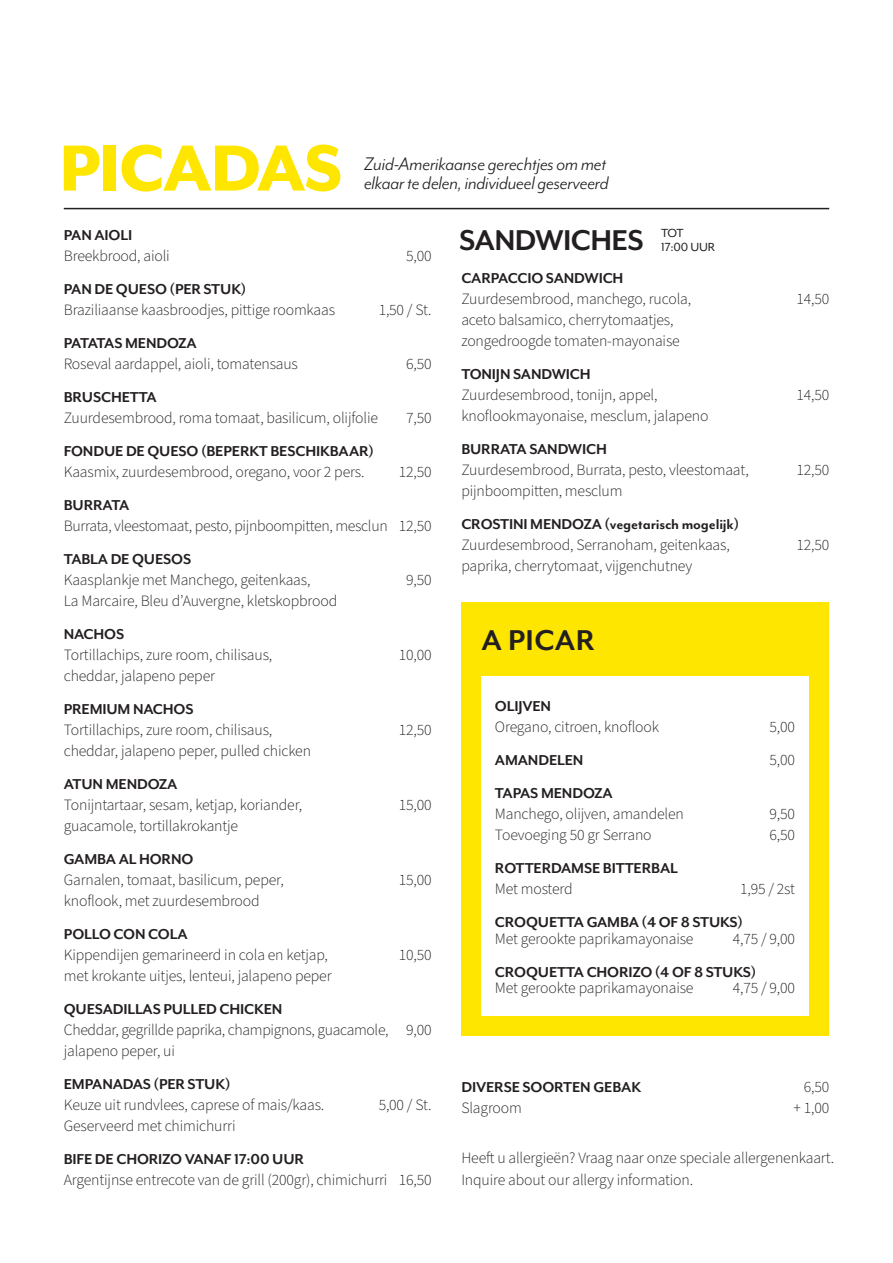
<style>
.page{position:relative;width:893px;height:1263px;background:#fff}
.page>*{position:absolute;margin:0;border:0;box-sizing:border-box;transform-origin:0 0}
.t1{font:800 75px "Mr Eaves Mod OT";letter-spacing:-.025em;color:#ffe601}
.t2{font:700 33px "Mr Eaves Mod OT";letter-spacing:-.02em;color:#231f20}
.t3{font:italic 21px/18.8px "Mr Eaves Mod OT";letter-spacing:-.01em;color:#231f20}
.t4{font:700 16.5px "Mr Eaves Mod OT";letter-spacing:-.01em;color:#231f20}
.t5{font:700 16.5px "Mr Eaves Mod OT";letter-spacing:-.03em;color:#231f20}
.t6{font:300 15.75px/21px "Source Sans Pro";letter-spacing:-.01em;color:#231f20}
.t7{font:13.5px/14.2px "Mr Eaves Mod OT";letter-spacing:-.01em;color:#231f20}
</style>
<div class="page">
<hr style="left:64px;top:208px;width:765px;height:1px;background:#231f20">
<div style="left:461px;top:602px;width:368px;height:433px;background:#ffe601"></div>
<div style="left:481px;top:676px;width:328px;height:339px;background:#fff"></div>
<h1 class="t1" style="left:59px;top:125px;width:285px">PICADAS</h1>
<h3 class="t3" style="left:364px;top:154px;width:246px">Zuid-Amerikaanse gerechtjes om met elkaar te delen, individueel geserveerd</h3>
<h2 class="t2" style="left:459px;top:221px;width:186px">SANDWICHES</h2>
<p class="t7" style="left:661px;top:226px;width:55px">TOT<br>17:00 UUR</p>
<p class="t4" style="left:64px;top:225px;width:70px">PAN AIOLI</p>
<p class="t6" style="left:64px;top:245px;width:108px">Breekbrood, aioli</p>
<p class="t6" style="left:406px;top:245px;width:27px">5,00</p>
<p class="t4" style="left:64px;top:279px;width:184px">PAN DE QUESO (PER STUK)</p>
<p class="t6" style="left:64px;top:299px;width:273px">Braziliaanse kaasbroodjes, pittige roomkaas</p>
<p class="t6" style="left:379px;top:299px;width:54px">1,50 / St.</p>
<p class="t5" style="left:64px;top:333px;width:135px">PATATAS MENDOZA</p>
<p class="t6" style="left:64px;top:353px;width:236px">Roseval aardappel, aioli, tomatensaus</p>
<p class="t6" style="left:406px;top:353px;width:27px">6,50</p>
<p class="t4" style="left:64px;top:387px;width:95px">BRUSCHETTA</p>
<p class="t6" style="left:64px;top:407px;width:316px">Zuurdesembrood, roma tomaat, basilicum, olijfolie</p>
<p class="t6" style="left:406px;top:407px;width:27px">7,50</p>
<p class="t4" style="left:64px;top:441px;width:312px">FONDUE DE QUESO (BEPERKT BESCHIKBAAR)</p>
<p class="t6" style="left:64px;top:461px;width:302px">Kaasmix, zuurdesembrood, oregano, voor 2 pers.</p>
<p class="t6" style="left:399px;top:461px;width:34px">12,50</p>
<p class="t4" style="left:64px;top:495px;width:67px">BURRATA</p>
<p class="t6" style="left:64px;top:515px;width:369px">Burrata, vleestomaat, pesto, pijnboompitten, mesclun 12,50</p>
<p class="t4" style="left:64px;top:549px;width:129px">TABLA DE QUESOS</p>
<p class="t6" style="left:64px;top:569px;width:248px">Kaasplankje met Manchego, geitenkaas,</p>
<p class="t6" style="left:406px;top:569px;width:27px">9,50</p>
<p class="t6" style="left:64px;top:590px;width:275px">La Marcaire, Bleu d’Auvergne, kletskopbrood</p>
<p class="t4" style="left:64px;top:624px;width:62px">NACHOS</p>
<p class="t6" style="left:64px;top:644px;width:210px">Tortillachips, zure room, chilisaus,</p>
<p class="t6" style="left:399px;top:644px;width:34px">10,00</p>
<p class="t6" style="left:64px;top:665px;width:153px">cheddar, jalapeno peper</p>
<p class="t4" style="left:64px;top:699px;width:131px">PREMIUM NACHOS</p>
<p class="t6" style="left:64px;top:719px;width:210px">Tortillachips, zure room, chilisaus,</p>
<p class="t6" style="left:399px;top:719px;width:34px">12,50</p>
<p class="t6" style="left:64px;top:740px;width:249px">cheddar, jalapeno peper, pulled chicken</p>
<p class="t4" style="left:64px;top:774px;width:115px">ATUN MENDOZA</p>
<p class="t6" style="left:64px;top:794px;width:240px">Tonijntartaar, sesam, ketjap, koriander,</p>
<p class="t6" style="left:399px;top:794px;width:34px">15,00</p>
<p class="t6" style="left:64px;top:815px;width:176px">guacamole, tortillakrokantje</p>
<p class="t4" style="left:64px;top:849px;width:131px">GAMBA AL HORNO</p>
<p class="t6" style="left:64px;top:869px;width:222px">Garnalen, tomaat, basilicum, peper,</p>
<p class="t6" style="left:399px;top:869px;width:34px">15,00</p>
<p class="t6" style="left:64px;top:890px;width:197px">knoflook, met zuurdesembrood</p>
<p class="t4" style="left:64px;top:924px;width:125px">POLLO CON COLA</p>
<p class="t6" style="left:64px;top:944px;width:266px">Kippendijen gemarineerd in cola en ketjap,</p>
<p class="t6" style="left:399px;top:944px;width:34px">10,50</p>
<p class="t6" style="left:64px;top:965px;width:269px">met krokante uitjes, lenteui, jalapeno peper</p>
<p class="t4" style="left:64px;top:999px;width:220px">QUESADILLAS PULLED CHICKEN</p>
<p class="t6" style="left:64px;top:1019px;width:369px">Cheddar, gegrillde paprika, champignons, guacamole, 9,00 jalapeno peper, ui</p>
<p class="t4" style="left:64px;top:1074px;width:168px">EMPANADAS (PER STUK)</p>
<p class="t6" style="left:64px;top:1094px;width:262px">Keuze uit rundvlees, caprese of mais/kaas.</p>
<p class="t6" style="left:379px;top:1094px;width:54px">5,00 / St.</p>
<p class="t6" style="left:64px;top:1115px;width:173px">Geserveerd met chimichurri</p>
<p class="t4" style="left:64px;top:1149px;width:242px">BIFE DE CHORIZO VANAF 17:00 UUR</p>
<p class="t6" style="left:64px;top:1169px;width:369px">Argentijnse entrecote van de grill (200gr), chimichurri 16,50</p>
<p class="t4" style="left:461px;top:269px;width:164px">CARPACCIO SANDWICH</p>
<p class="t6" style="left:461px;top:289px;width:231px">Zuurdesembrood, manchego, rucola,</p>
<p class="t6" style="left:796px;top:289px;width:34px">14,50</p>
<p class="t6" style="left:461px;top:310px;width:220px">aceto balsamico, cherrytomaatjes, zongedroogde tomaten-mayonaise</p>
<p class="t4" style="left:461px;top:365px;width:131px">TONIJN SANDWICH</p>
<p class="t6" style="left:461px;top:385px;width:198px">Zuurdesembrood, tonijn, appel,</p>
<p class="t6" style="left:796px;top:385px;width:34px">14,50</p>
<p class="t6" style="left:461px;top:406px;width:249px">knoflookmayonaise, mesclum, jalapeno</p>
<p class="t4" style="left:461px;top:440px;width:147px">BURRATA SANDWICH</p>
<p class="t6" style="left:461px;top:460px;width:289px">Zuurdesembrood, Burrata, pesto, vleestomaat,</p>
<p class="t6" style="left:796px;top:460px;width:34px">12,50</p>
<p class="t6" style="left:461px;top:481px;width:163px">pijnboompitten, mesclum</p>
<p class="t4" style="left:461px;top:515px;width:279px">CROSTINI MENDOZA (vegetarisch mogelijk)</p>
<p class="t6" style="left:461px;top:535px;width:270px">Zuurdesembrood, Serranoham, geitenkaas,</p>
<p class="t6" style="left:796px;top:535px;width:34px">12,50</p>
<p class="t6" style="left:461px;top:556px;width:233px">paprika, cherrytomaat, vijgenchutney</p>
<h2 class="t2" style="left:481px;top:621px;width:115px">A PICAR</h2>
<p class="t4" style="left:495px;top:697px;width:58px">OLIJVEN</p>
<p class="t6" style="left:495px;top:717px;width:165px">Oregano, citroen, knoflook</p>
<p class="t6" style="left:769px;top:717px;width:27px">5,00</p>
<p class="t4" style="left:495px;top:751px;width:90px">AMANDELEN</p>
<p class="t6" style="left:769px;top:750px;width:27px">5,00</p>
<p class="t4" style="left:495px;top:784px;width:119px">TAPAS MENDOZA</p>
<p class="t6" style="left:495px;top:804px;width:190px">Manchego, olijven, amandelen</p>
<p class="t6" style="left:769px;top:804px;width:27px">9,50</p>
<p class="t6" style="left:495px;top:825px;width:158px">Toevoeging 50 gr Serrano</p>
<p class="t6" style="left:769px;top:825px;width:27px">6,50</p>
<p class="t4" style="left:495px;top:859px;width:184px">ROTTERDAMSE BITTERBAL</p>
<p class="t6" style="left:495px;top:879px;width:79px">Met mosterd</p>
<p class="t6" style="left:740px;top:879px;width:56px">1,95 / 2st</p>
<p class="t4" style="left:495px;top:913px;width:250px">CROQUETTA GAMBA (4 OF 8 STUKS)</p>
<p class="t6" style="left:495px;top:929px;width:200px">Met gerookte paprikamayonaise</p>
<p class="t6" style="left:733px;top:929px;width:64px">4,75 / 9,00</p>
<p class="t4" style="left:495px;top:962px;width:263px">CROQUETTA CHORIZO (4 OF 8 STUKS)</p>
<p class="t6" style="left:495px;top:978px;width:200px">Met gerookte paprikamayonaise</p>
<p class="t6" style="left:733px;top:978px;width:64px">4,75 / 9,00</p>
<p class="t4" style="left:461px;top:1077px;width:181px">DIVERSE SOORTEN GEBAK</p>
<p class="t6" style="left:804px;top:1076px;width:27px">6,50</p>
<p class="t6" style="left:461px;top:1097px;width:62px">Slagroom</p>
<p class="t6" style="left:793px;top:1097px;width:37px">+ 1,00</p>
<p class="t6" style="left:461px;top:1147px;width:374px;line-height:22.5px">Heeft u allergieën? Vraag naar onze speciale allergenenkaart.<br>Inquire about our allergy information.</p>
</div>
